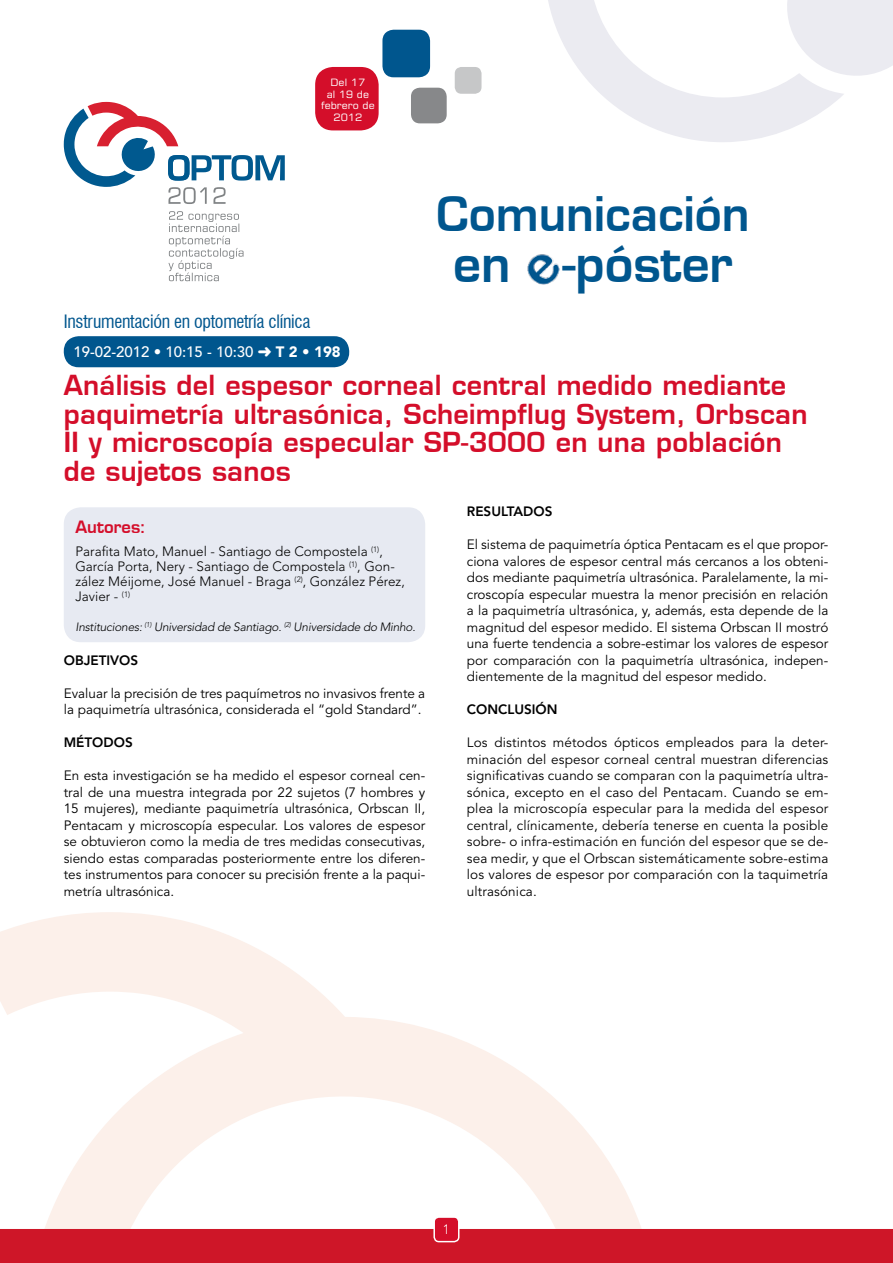
<style>
.page{position:relative;width:893px;height:1263px;background:#fff}
.page>*{position:absolute;margin:0;border:0;box-sizing:border-box;transform-origin:0 0}
.t1{font:49.2px "Square 721 Dm Normal";color:#00568e}
.t2{font:46.5px "Square 721 Dm Normal";color:#00568e}
.t3{font:27px/28.5px "Square 721 Dm Normal";letter-spacing:.01em;color:#d40e2a}
.t4{font:condensed 18px "Swiss 721 BT";letter-spacing:-.015em;color:#00568e}
.t5{font:16.65px "Square 721 Dm Normal";color:#d40e2a}
.t6{font:500 15px "Avenir";color:#fff}
.t7{font:13.5px/16.5px "Avenir";color:#000;text-align:justify}
.t8{font:300 13.5px/15px "Avenir";color:#000}
.t9{font:800 13.5px "Avenir";color:#000}
.t10{font:300 13.5px "Avenir";color:#fff}
.t11{font:italic 300 12px "Avenir";letter-spacing:-.02em;color:#000}
.t12{font:10.2px/11.7px "Square 721";color:#fff;text-align:center;scale:1.05 1}
.s1{font-weight:900}
</style>
<div class="page">
<svg style="left:548px;top:0;width:345px;height:142px"></svg>
<svg style="left:0;top:912px;width:642px;height:317px"></svg>
<div style="left:0;top:1229px;width:893px;height:34px;background:#ce1628"></div>
<svg style="left:64px;top:102px;width:221px;height:102px"></svg>
<svg style="left:168px;top:211px;width:76px;height:70px"></svg>
<div style="left:64px;top:507px;width:361px;height:135px;background:#e7eaf2;border-radius:17px"></div>
<div style="left:64px;top:336px;width:285px;height:31px;background:#00568e;border-radius:15px"></div>
<div style="left:315px;top:67px;width:64px;height:63px;background:#d40e2a;border-radius:18px"></div>
<div style="left:382px;top:30px;width:48px;height:47px;background:#00568e;border-radius:11px"></div>
<div style="left:411px;top:88px;width:36px;height:35px;background:#87888a;border-radius:9px"></div>
<div style="left:455px;top:67px;width:26px;height:27px;background:#c6c7c8;border-radius:7px"></div>
<div style="left:434px;top:1217px;width:25px;height:24px;background:#d40e2a;border-radius:5px"></div>
<div style="left:433px;top:1216px;width:26px;height:26px;border:1px solid #fff;border-radius:5px"></div>
<img style="left:527px;top:254px;width:33px;height:31px">
<p class="t12" style="left:321px;top:76px;width:53px">Del 17<br>al 19 de febrero de<br>2012</p>
<h3 class="t4" style="left:64px;top:311px;width:248px">Instrumentación en optometría clínica</h3>
<p class="t6" style="left:73px;top:343px;width:269px">19-02-2012 • 10:15 - 10:30 ➜ <span class="s1">T 2 • 198</span></p>
<h2 class="t2" style="left:436px;top:185px;width:315px">Comunicación</h2>
<h1 class="t1" style="left:453px;top:233px;width:281px">en -póster</h1>
<h3 class="t3" style="left:64px;top:370px;width:745px">Análisis del espesor corneal central medido mediante paquimetría ultrasónica, Scheimpflug System, Orbscan II y microscopía especular SP-3000 en una población de sujetos sanos</h3>
<p class="t5" style="left:75px;top:516px;width:72px">Autores:</p>
<p class="t8" style="left:75px;top:544px;width:331px">Parafita Mato, Manuel - Santiago de Compostela <sup>(1)</sup>, García Porta, Nery - Santiago de Compostela <sup>(1)</sup>, Gon&shy;zález Méijome, José Manuel - Braga <sup>(2)</sup>, González Pérez, Javier - <sup>(1)</sup></p>
<p class="t11" style="left:75px;top:620px;width:342px">Instituciones: <sup>(1)</sup> Universidad de Santiago. <sup>(2)</sup> Universidade do Minho.</p>
<p class="t9" style="left:64px;top:652px;width:76px">OBJETIVOS</p>
<p class="t7" style="left:64px;top:685px;width:363px">Evaluar la precisión de tres paquímetros no invasivos frente a la paquimetría ultrasónica, considerada el “gold Standard”.</p>
<p class="t9" style="left:64px;top:734px;width:70px">MÉTODOS</p>
<p class="t7" style="left:64px;top:767px;width:363px">En esta investigación se ha medido el espesor corneal cen&shy;tral de una muestra integrada por 22 sujetos (7 hombres y 15 mujeres), mediante paquimetría ultrasónica, Orbscan II, Pentacam y microscopía especular. Los valores de espesor se obtuvieron como la media de tres medidas consecutivas, siendo estas comparadas posteriormente entre los diferen&shy;tes instrumentos para conocer su precisión frente a la paqui&shy;metría ultrasónica.</p>
<p class="t9" style="left:467px;top:503px;width:87px">RESULTADOS</p>
<p class="t7" style="left:467px;top:536px;width:363px">El sistema de paquimetría óptica Pentacam es el que propor&shy;ciona valores de espesor central más cercanos a los obteni&shy;dos mediante paquimetría ultrasónica. Paralelamente, la mi&shy;croscopía especular muestra la menor precisión en relación a la paquimetría ultrasónica, y, además, esta depende de la magnitud del espesor medido. El sistema Orbscan II mostró una fuerte tendencia a sobre-estimar los valores de espesor por comparación con la paquimetría ultrasónica, indepen&shy;dientemente de la magnitud del espesor medido.</p>
<p class="t9" style="left:467px;top:701px;width:92px">CONCLUSIÓN</p>
<p class="t7" style="left:467px;top:734px;width:363px">Los distintos métodos ópticos empleados para la deter&shy;minación del espesor corneal central muestran diferencias significativas cuando se comparan con la paquimetría ultra&shy;sónica, excepto en el caso del Pentacam. Cuando se em&shy;plea la microscopía especular para la medida del espesor central, clínicamente, debería tenerse en cuenta la posible sobre- o infra-estimación en función del espesor que se de&shy;sea medir, y que el Orbscan sistemáticamente sobre-estima los valores de espesor por comparación con la taquimetría ultrasónica.</p>
<p class="t10" style="left:443px;top:1222px;width:9px">1</p>
</div>
